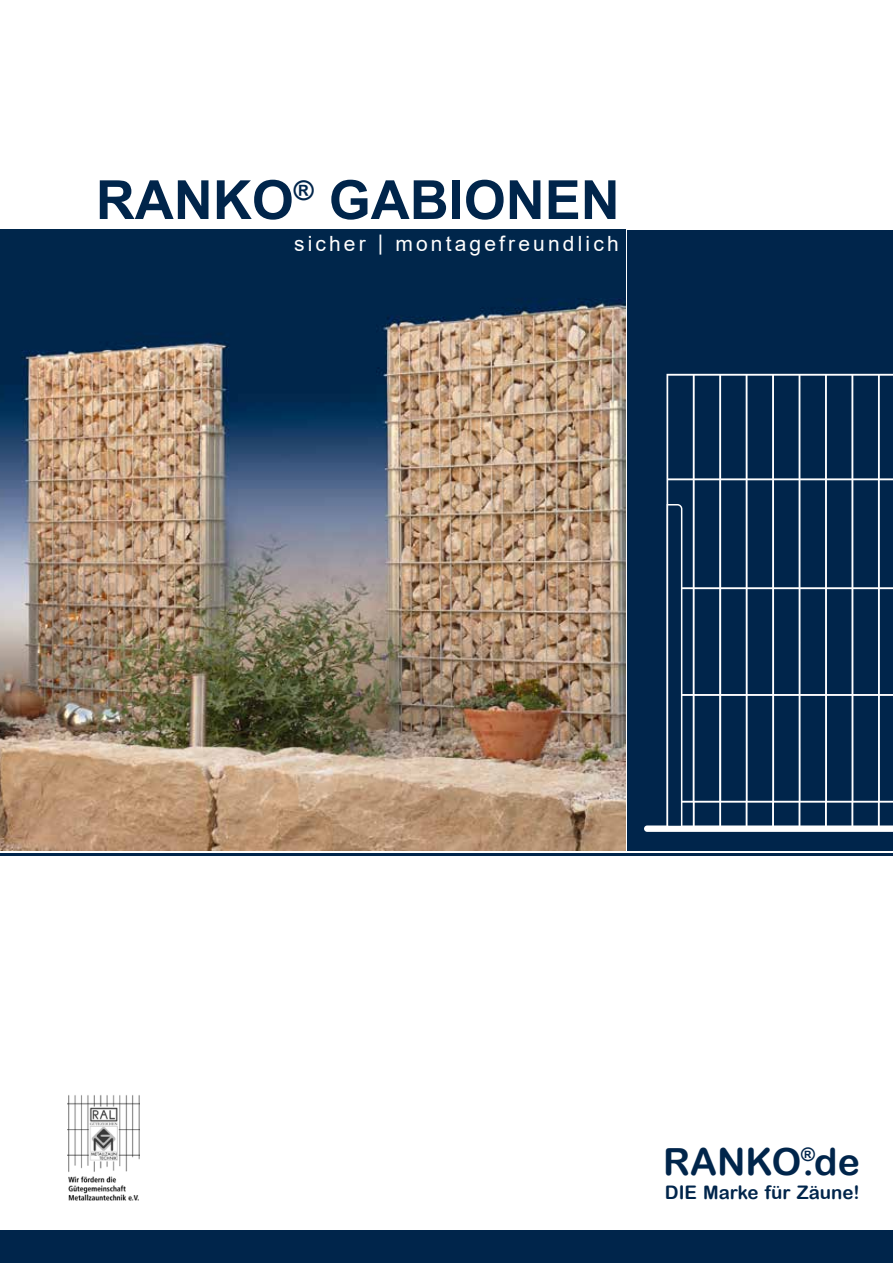
<style>
.page{position:relative;width:893px;height:1263px;background:#fff}
.page>*{position:absolute;margin:0;border:0;box-sizing:border-box;transform-origin:0 0}
.t1{font:700 54px "Arial";color:#00254b}
.t2{font:37.35px "Arial Rounded MT Bold";color:#00254b}
.t3{font:21px "Arial";letter-spacing:.15em;color:#fff}
.t4{font:18.75px "Arial Rounded MT Bold";color:#00254b}
</style>
<div class="page">
<img style="left:0;top:230px;width:625px;height:620px">
<div style="left:0;top:1230px;width:625px;height:33px;background:#00254b"></div>
<div style="left:619px;top:1230px;width:274px;height:33px;background:#00254b"></div>
<div style="left:627px;top:230px;width:266px;height:620px;background:#00254b"></div>
<svg style="left:644px;top:374px;width:249px;height:458px"></svg>
<svg style="left:667px;top:504px;width:15px;height:324px"></svg>
<hr style="left:0;top:853px;width:893px;height:2px;background:#00254b">
<img style="left:68px;top:1095px;width:71px;height:105px">
<h1 class="t1" style="left:96px;top:162px;width:525px">RANKO<sup>®</sup> GABIONEN</h1>
<p class="t3" style="left:294px;top:229px;width:326px">sicher | montagefreundlich</p>
<h2 class="t2" style="left:663px;top:1140px;width:198px">RANKO<sup>®</sup>.de</h2>
<p class="t4" style="left:665px;top:1181px;width:196px">DIE Marke für Zäune!</p>
</div>
